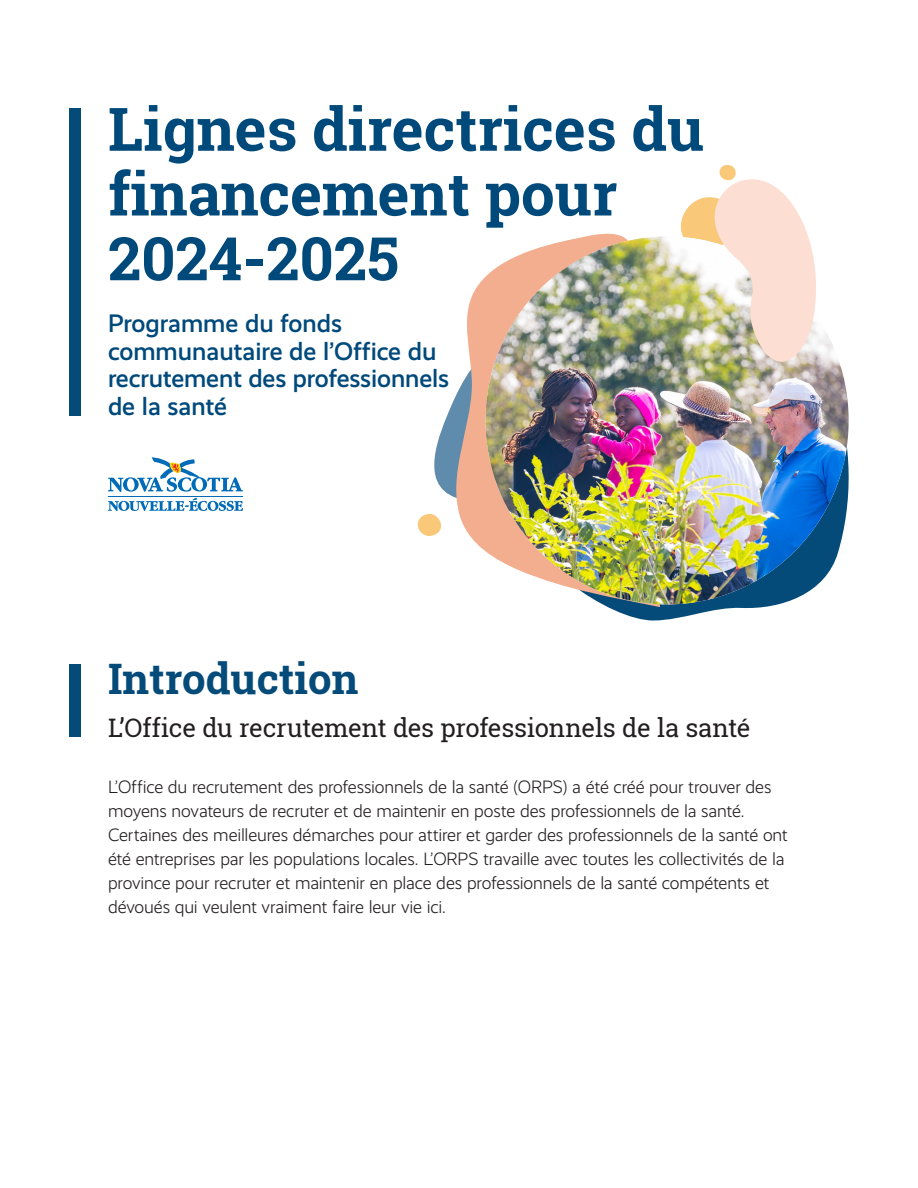
<style>
.page{position:relative;width:918px;height:1188px;background:#fff}
.page>*{position:absolute;margin:0;border:0;box-sizing:border-box;transform-origin:0 0}
.t1{font:700 60px/64.8px "Roboto Slab";color:#00497b}
.t2{font:700 42px "Roboto Slab";color:#044b7a}
.t3{font:500 25.5px/27.5px "Realist";letter-spacing:-.005em;color:#00497b}
.t4{font:25.5px "Roboto Slab";letter-spacing:-.015em;color:#231f20}
.t5{font:300 18px/24px "Realist";letter-spacing:-.01em;color:#231f20}
</style>
<div class="page">
<div style="left:69px;top:108px;width:12px;height:308px;background:#044b7a"></div>
<svg style="left:608px;top:604px;width:171px;height:17px"></svg>
<svg style="left:434px;top:414px;width:14px;height:80px"></svg>
<svg style="left:448px;top:233px;width:212px;height:374px"></svg>
<svg style="left:417px;top:508px;width:32px;height:32px"></svg>
<img style="left:486px;top:236px;width:363px;height:368px">
<svg style="left:666px;top:165px;width:154px;height:197px"></svg>
<div style="left:69px;top:664px;width:12px;height:73px;background:#044b7a"></div>
<hr style="left:108px;top:496px;width:135px;height:1px;background:#006bb6">
<svg style="left:108px;top:457px;width:135px;height:35px"></svg>
<svg style="left:108px;top:498px;width:135px;height:13px"></svg>
<h1 class="t1" style="left:108px;top:96px;width:598px">Lignes directrices du financement pour<br>2024-2025</h1>
<h3 class="t3" style="left:108px;top:310px;width:343px">Programme du fonds communautaire de l’Office du recrutement des professionnels de la santé</h3>
<h2 class="t2" style="left:108px;top:650px;width:252px">Introduction</h2>
<h3 class="t4" style="left:108px;top:710px;width:644px">L’Office du recrutement des professionnels de la santé</h3>
<p class="t5" style="left:108px;top:775px;width:681px">L’Office du recrutement des professionnels de la santé (ORPS) a été créé pour trouver des moyens novateurs de recruter et de maintenir en poste des professionnels de la santé.<br>Certaines des meilleures démarches pour attirer et garder des professionnels de la santé ont été entreprises par les populations locales. L’ORPS travaille avec toutes les collectivités de la province pour recruter et maintenir en place des professionnels de la santé compétents et dévoués qui veulent vraiment faire leur vie ici.</p>
</div>
